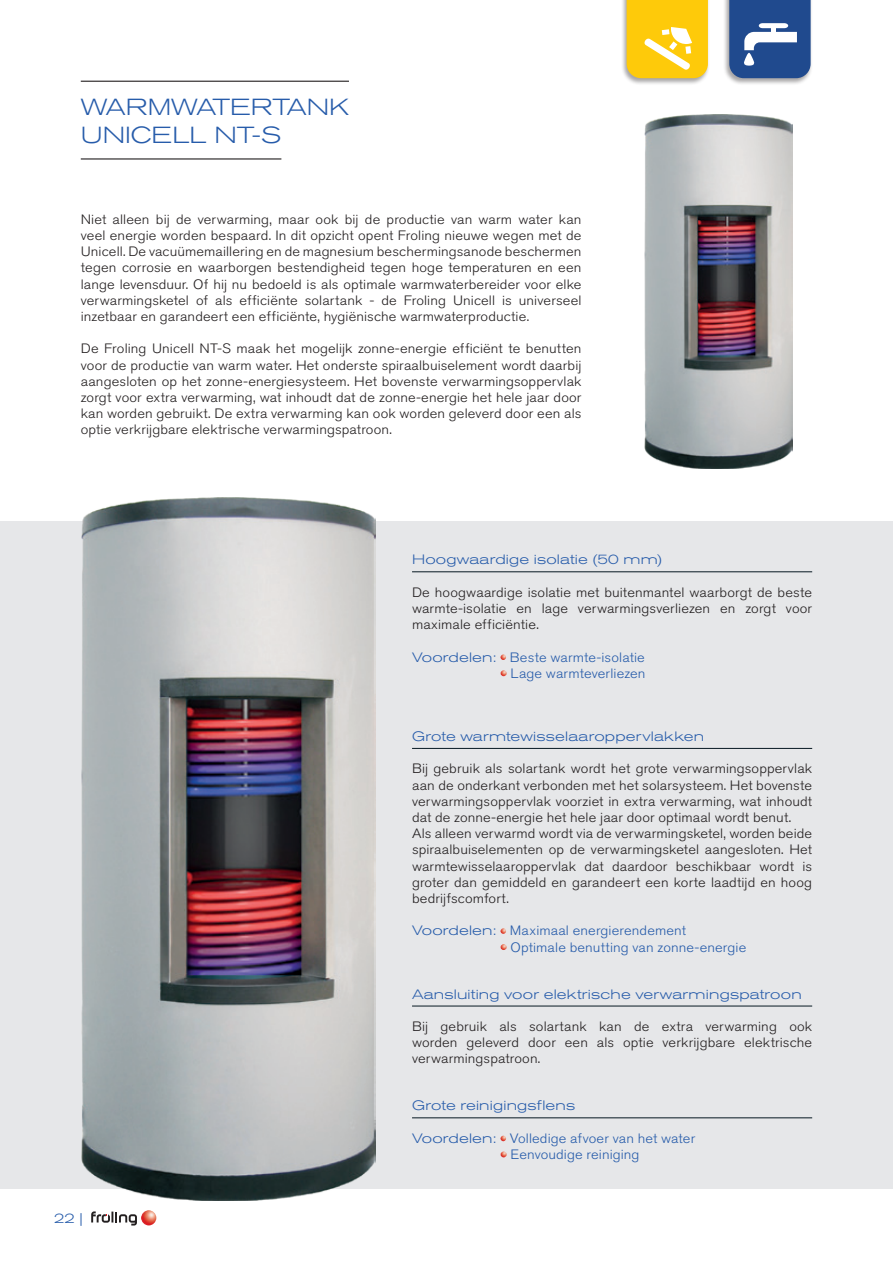
<style>
.page{position:relative;width:893px;height:1263px;background:#fff}
.page>*{position:absolute;margin:0;border:0;box-sizing:border-box;transform-origin:0 0}
.t1{font:300 expanded 23.1px/27.8px "Akzidenz Grotesk BQ";color:#275caa;scale:1.08 1}
.t2{font:300 13.5px/16.2px "Akzidenz Grotesk BQ";letter-spacing:.01em;color:#231f20;text-align:justify;scale:1.08 1}
.t3{font:300 13.5px/16.2px "Akzidenz Grotesk BQ";letter-spacing:.01em;color:#275caa;scale:1.08 1}
.t4{font:300 expanded 13.5px "Akzidenz Grotesk BQ";letter-spacing:.015em;color:#275caa;scale:1.08 1}
.s1{font-stretch:expanded}
</style>
<div class="page">
<div style="left:0;top:521px;width:893px;height:667px;background:#e6e7e9"></div>
<svg style="left:91px;top:1211px;width:46px;height:14px"></svg>
<img style="left:141px;top:1210px;width:15px;height:15px;border-radius:8px">
<img style="left:81px;top:497px;width:294px;height:703px">
<div style="left:723px;top:0;width:90px;height:85px;background:#231f20;opacity:.4"></div>
<svg style="left:729px;top:0;width:82px;height:78px;background:#41649e"></svg>
<div style="left:621px;top:0;width:89px;height:85px;background:#231f20;opacity:.4"></div>
<svg style="left:627px;top:0;width:81px;height:78px;background:#fdd028"></svg>
<img style="left:644px;top:115px;width:149px;height:353px">
<hr style="left:81px;top:81px;width:268px;height:1px;background:#231f20">
<hr style="left:81px;top:158px;width:200px;height:2px;background:#231f20">
<svg style="left:500px;top:654px;width:6px;height:6px"></svg>
<svg style="left:501px;top:670px;width:6px;height:6px"></svg>
<hr style="left:412px;top:571px;width:400px;height:1px;background:#071822">
<svg style="left:500px;top:928px;width:6px;height:6px"></svg>
<svg style="left:501px;top:944px;width:6px;height:6px"></svg>
<hr style="left:412px;top:748px;width:400px;height:1px;background:#071822">
<hr style="left:412px;top:1006px;width:400px;height:1px;background:#071822">
<svg style="left:500px;top:1136px;width:6px;height:5px"></svg>
<svg style="left:501px;top:1151px;width:6px;height:6px"></svg>
<hr style="left:412px;top:1117px;width:400px;height:1px;background:#071822">
<p class="t1" style="left:81px;top:93px;width:250px">WARMWATERTANK<br>UNICELL NT-S</p>
<p class="t2" style="left:81px;top:211px;width:465px">Niet alleen bij de verwarming, maar ook bij de productie van warm water kan veel energie worden bespaard. In dit opzicht opent Froling nieuwe wegen met de Unicell. De vacuümemaillering en de magnesium beschermingsanode beschermen tegen corrosie en waarborgen bestendigheid tegen hoge temperaturen en een lange levensduur. Of hij nu bedoeld is als optimale warmwaterbereider voor elke verwarmingsketel of als efficiënte solartank - de Froling Unicell is universeel inzetbaar en garandeert een efficiënte, hygiënische warmwaterproductie.</p>
<p class="t2" style="left:81px;top:341px;width:465px">De Froling Unicell NT-S maak het mogelijk zonne-energie efficiënt te benutten voor de productie van warm water. Het onderste spiraalbuiselement wordt daarbij aangesloten op het zonne-energiesysteem. Het bovenste verwarmingsoppervlak zorgt voor extra verwarming, wat inhoudt dat de zonne-energie het hele jaar door kan worden gebruikt. De extra verwarming kan ook worden geleverd door een als optie verkrijgbare elektrische verwarmingspatroon.</p>
<p class="t4" style="left:412px;top:552px;width:233px">Hoogwaardige isolatie (50 mm)</p>
<p class="t2" style="left:412px;top:584px;width:372px">De hoogwaardige isolatie met buitenmantel waarborgt de beste warmte-isolatie en lage verwarmingsverliezen en zorgt voor maximale efficiëntie.</p>
<p class="t3" style="left:412px;top:649px;width:218px;text-align:right"><span class="s1">Voordelen:</span> Beste warmte-isolatie<br>Lage warmteverliezen</p>
<p class="t4" style="left:54px;top:1210px;width:28px">22 |</p>
<p class="t4" style="left:412px;top:728px;width:272px">Grote warmtewisselaaroppervlakken</p>
<p class="t2" style="left:412px;top:761px;width:372px">Bij gebruik als solartank wordt het grote verwarmingsoppervlak aan de onderkant verbonden met het solarsysteem. Het bovenste verwarmingsoppervlak voorziet in extra verwarming, wat inhoudt dat de zonne-energie het hele jaar door optimaal wordt benut.</p>
<p class="t2" style="left:412px;top:826px;width:372px">Als alleen verwarmd wordt via de verwarmingsketel, worden beide spiraalbuiselementen op de verwarmingsketel aangesloten. Het warmtewisselaaroppervlak dat daardoor beschikbaar wordt is groter dan gemiddeld en garandeert een korte laadtijd en hoog bedrijfscomfort.</p>
<p class="t3" style="left:511px;top:923px;width:220px;text-indent:-99px"><span class="s1">Voordelen:</span> Maximaal energierendement<br>Optimale benutting van zonne-energie</p>
<p class="t4" style="left:412px;top:986px;width:362px">Aansluiting voor elektrische verwarmingspatroon</p>
<p class="t2" style="left:412px;top:1018px;width:372px">Bij gebruik als solartank kan de extra verwarming ook worden geleverd door een als optie verkrijgbare elektrische verwarmingspatroon.</p>
<p class="t4" style="left:412px;top:1098px;width:153px">Grote reinigingsflens</p>
<p class="t3" style="left:511px;top:1130px;width:173px;text-indent:-99px"><span class="s1">Voordelen:</span> Volledige afvoer van het water<br>Eenvoudige reiniging</p>
</div>
